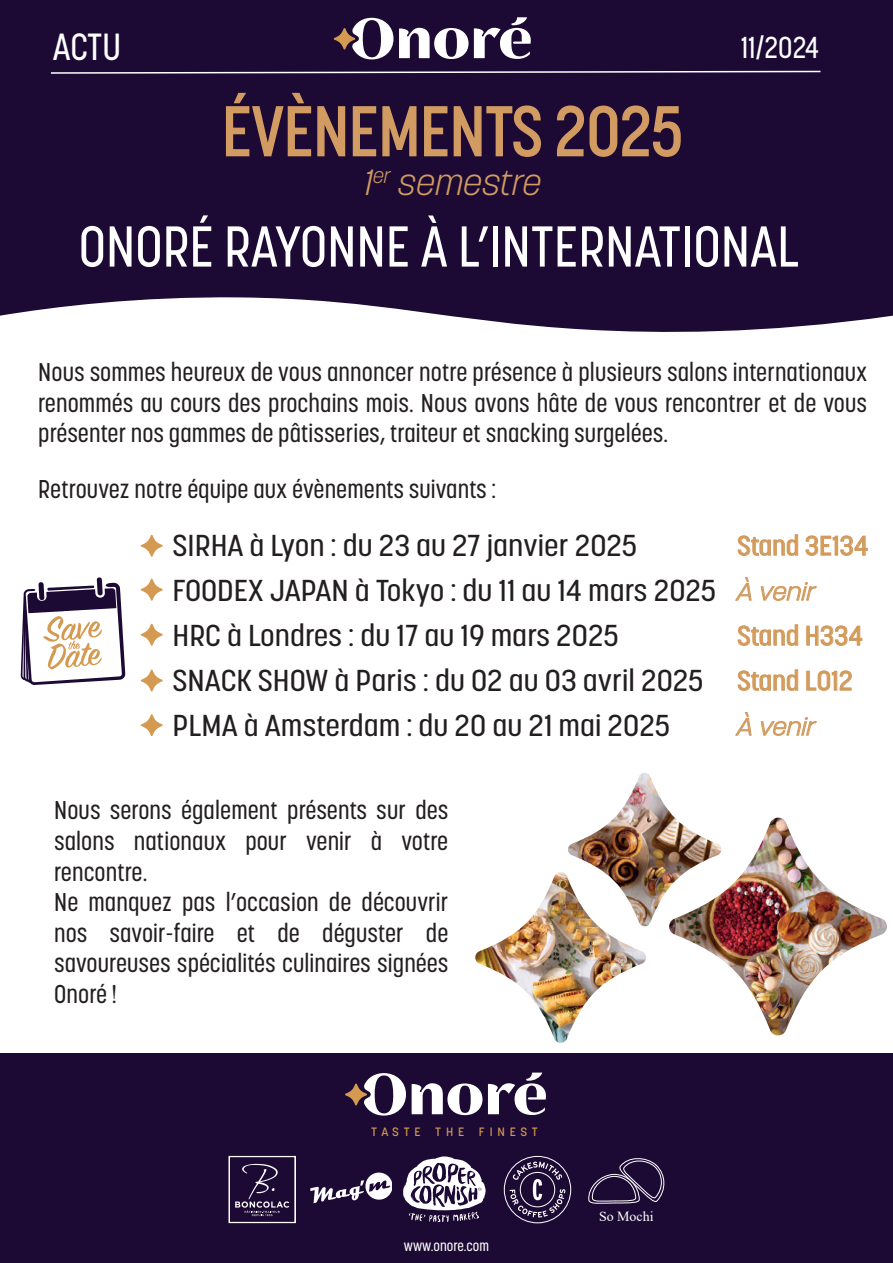
<style>
.page{position:relative;width:893px;height:1263px;background:#fff}
.page>*{position:absolute;margin:0;border:0;box-sizing:border-box;transform-origin:0 0}
.t1{font:500 69px "Korolev Condensed";color:#d19b62}
.t2{font:500 57px "Korolev Condensed";color:#fff}
.t3{font:500 37.5px "Korolev Condensed";color:#fff}
.t4{font:italic 300 36px "Korolev";color:#d19b62}
.t5{font:500 30px/45px "Korolev Condensed";color:#231f20;scale:1.12 1}
.t6{font:500 30px "Korolev Condensed";color:#fff}
.t7{font:500 27px/45px "Korolev Condensed";color:#d59a52;scale:1.12 1}
.t8{font:500 25.5px/30.6px "Korolev Condensed";letter-spacing:.005em;color:#231f20;text-align:justify}
.t9{font:italic 300 24px "Korolev";color:#d59a52;scale:1.12 1}
.t10{font:500 15px "Korolev Condensed";color:#fff}
.t11{font:13.95px "Times New Roman";color:#fff}
.t12{font:500 12px "Korolev";letter-spacing:.4em;color:#d59a52}
</style>
<div class="page">
<div style="left:0;top:1053px;width:893px;height:210px;background:#1c0a35"></div>
<div style="left:0;top:0;width:893px;height:332px;background:#1c0a35"></div>
<svg style="left:49px;top:70px;width:773px;height:4px"></svg>
<svg style="left:225px;top:92px;width:121px;height:65px;background:#3b233c"></svg>
<svg style="left:352px;top:105px;width:65px;height:52px;background:#452b3f"></svg>
<svg style="left:423px;top:105px;width:119px;height:53px;background:#3f263d"></svg>
<svg style="left:556px;top:105px;width:125px;height:53px;background:#3e253d"></svg>
<svg style="left:334px;top:18px;width:59px;height:41px"></svg>
<svg style="left:399px;top:17px;width:132px;height:42px"></svg>
<svg style="left:412px;top:1083px;width:70px;height:32px"></svg>
<svg style="left:345px;top:1073px;width:61px;height:42px"></svg>
<svg style="left:488px;top:1072px;width:58px;height:43px"></svg>
<svg style="left:141px;top:535px;width:22px;height:22px"></svg>
<svg style="left:141px;top:579px;width:22px;height:22px"></svg>
<svg style="left:141px;top:624px;width:22px;height:22px"></svg>
<svg style="left:21px;top:577px;width:105px;height:108px"></svg>
<div style="left:504px;top:1156px;width:67px;height:67px;border:1px solid #fff;border-radius:50%"></div>
<svg style="left:510px;top:1161px;width:55px;height:56px"></svg>
<svg style="left:229px;top:1156px;width:67px;height:67px"></svg>
<svg style="left:310px;top:1172px;width:82px;height:31px"></svg>
<svg style="left:403px;top:1156px;width:83px;height:66px"></svg>
<svg style="left:588px;top:1158px;width:77px;height:46px"></svg>
<img style="left:568px;top:773px;width:107px;height:153px">
<img style="left:475px;top:872px;width:172px;height:171px">
<img style="left:667px;top:818px;width:220px;height:218px">
<svg style="left:141px;top:670px;width:22px;height:21px"></svg>
<svg style="left:141px;top:714px;width:22px;height:22px"></svg>
<svg style="left:737px;top:534px;width:61px;height:22px"></svg>
<svg style="left:805px;top:535px;width:63px;height:21px"></svg>
<svg style="left:735px;top:577px;width:17px;height:24px"></svg>
<svg style="left:760px;top:582px;width:57px;height:19px"></svg>
<svg style="left:737px;top:624px;width:61px;height:22px"></svg>
<svg style="left:806px;top:625px;width:57px;height:21px"></svg>
<svg style="left:737px;top:669px;width:61px;height:22px"></svg>
<svg style="left:806px;top:670px;width:46px;height:21px"></svg>
<svg style="left:735px;top:712px;width:17px;height:24px"></svg>
<svg style="left:760px;top:717px;width:57px;height:19px"></svg>
<h3 class="t3" style="left:53px;top:25px;width:70px">ACTU</h3>
<p class="t6" style="left:741px;top:30px;width:80px">11/2024</p>
<h1 class="t1" style="left:222px;top:91px;width:463px">ÉVÈNEMENTS 2025</h1>
<h3 class="t4" style="left:364px;top:159px;width:179px">1<sup>er</sup> semestre</h3>
<h2 class="t2" style="left:79px;top:213px;width:722px">ONORÉ RAYONNE À L’INTERNATIONAL</h2>
<p class="t8" style="left:38px;top:357px;width:831px">Nous sommes heureux de vous annoncer notre présence à plusieurs salons internationaux renommés au cours des prochains mois. Nous avons hâte de vous rencontrer et de vous présenter nos gammes de pâtisseries, traiteur et snacking surgelées.</p>
<p class="t8" style="left:38px;top:474px;width:459px">Retrouvez notre équipe aux évènements suivants :</p>
<p class="t5" style="left:173px;top:523px;width:487px">SIRHA à Lyon : du 23 au 27 janvier 2025<br>FOODEX JAPAN à Tokyo : du 11 au 14 mars 2025<br>HRC à Londres : du 17 au 19 mars 2025<br>SNACK SHOW à Paris : du 02 au 03 avril 2025<br>PLMA à Amsterdam : du 20 au 21 mai 2025</p>
<p class="t7" style="left:737px;top:523px;width:119px">Stand 3E134</p>
<p class="t9" style="left:737px;top:576px;width:72px">À venir</p>
<p class="t7" style="left:737px;top:613px;width:114px">Stand H334<br>Stand L012</p>
<p class="t9" style="left:737px;top:711px;width:72px">À venir</p>
<p class="t8" style="left:54px;top:795px;width:396px;text-align:left">Nous serons également présents sur des salons nationaux pour venir à votre rencontre.<br>Ne manquez pas l’occasion de découvrir nos savoir-faire et de déguster de savoureuses spécialités culinaires signées<br>Onoré !</p>
<p class="t12" style="left:371px;top:1124px;width:168px">TASTE THE FINEST</p>
<p class="t10" style="left:404px;top:1237px;width:87px">www.onore.com</p>
<p class="t11" style="left:599px;top:1207px;width:56px">So Mochi</p>
</div>
